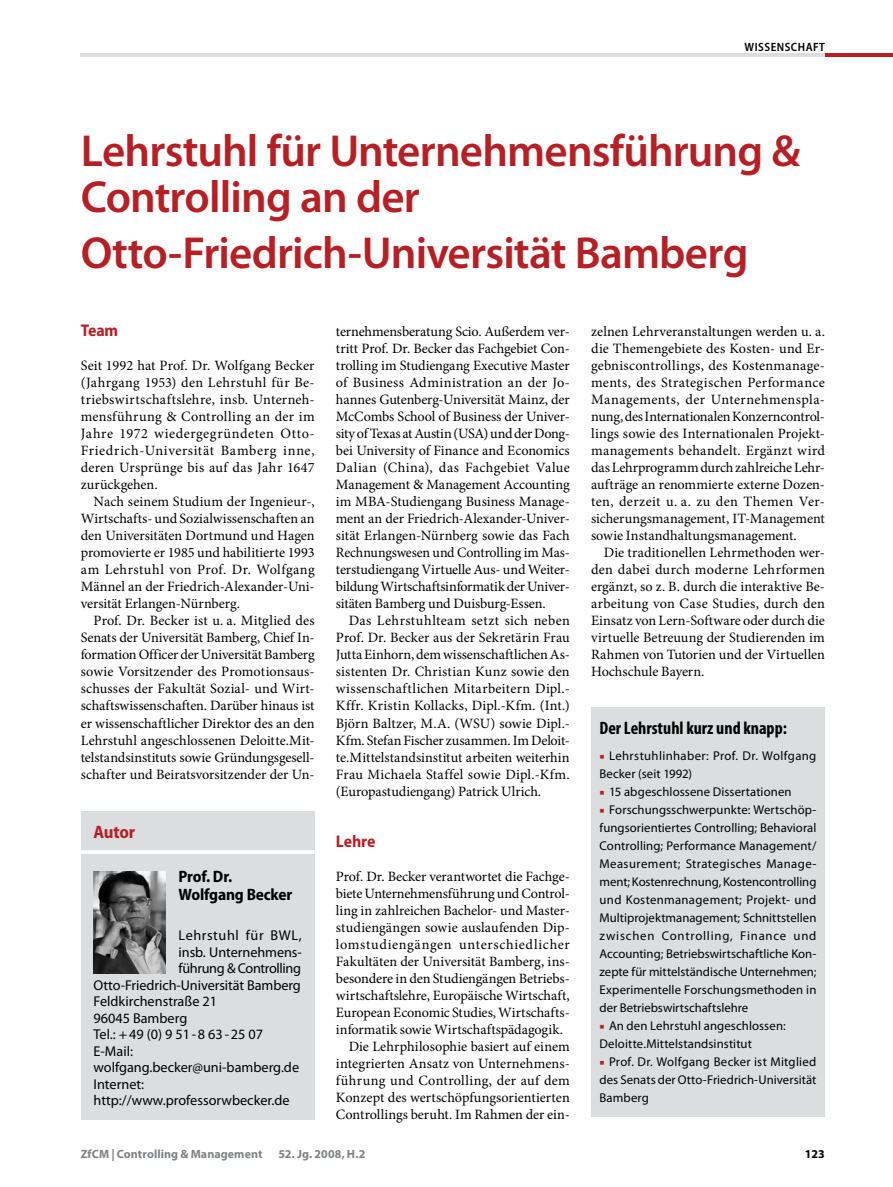
<style>
.page{position:relative;width:893px;height:1187px;background:#fff}
.page>*{position:absolute;margin:0;border:0;box-sizing:border-box;transform-origin:0 0}
.aba_titel{font:600 45px/46.5px "Myriad Pro";letter-spacing:-.02em;color:#b62025}
.cba_kasten_titel{font:700 condensed 18px "Myriad Pro";color:#000}
.caf_kasten_titel3{font:700 semi-condensed 18px "Myriad Pro";letter-spacing:-.015em;color:#b62025}
.acl_zwischenuebersch{font:700 semi-condensed 16.95px "Myriad Pro";letter-spacing:-.01em;color:#b62025}
.cag_kasten_titel_23{font:700 semi-condensed 16.5px "Myriad Pro";letter-spacing:-.01em;color:#000}
.ach_grundtext_mit_ei{font:14.25px/17px "Minion Pro";letter-spacing:-.005em;color:#000;text-align:justify}
.acg_grundtext{font:14.25px/17px "Minion Pro";letter-spacing:.005em;color:#000;text-align:justify}
.cao_kasten_grundtext{font:14.25px/16.5px "Myriad Pro";color:#000;text-align:justify}
.cbb_kasten_grundtext{font:12.75px/18px "Myriad Pro";letter-spacing:.005em;color:#000;text-align:justify}
.cbb_kasten_grundtext-2{font:12.75px/18px "Myriad Pro";letter-spacing:.025em;color:#000}
.heftname{font:700 12px "Myriad Pro";letter-spacing:.005em;color:#808284}
.aaa_rubrik{font:600 semi-condensed 12px "Myriad Pro";letter-spacing:.04em;color:#000}
.t1{font:700 12px "Myriad Pro";color:#000}
.s1{font-family:"Minion Pro";color:#b62025}
</style>
<div class="page">
<hr style="left:81px;top:53px;width:744px;height:4px;background:#dcddde">
<hr style="left:825px;top:53px;width:68px;height:4px;background:#b62025">
<div style="left:591px;top:707px;width:234px;height:410px;background:#dcddde"></div>
<div style="left:81px;top:811px;width:234px;height:308px;background:#dcddde"></div>
<hr style="left:81px;top:850px;width:234px;height:4px;background:#fff">
<img style="left:94px;top:871px;width:72px;height:102px">
<p class="aaa_rubrik" style="left:744px;top:40px;width:82px">WISSENSCHAFT</p>
<p class="aba_titel" style="left:81px;top:126px;width:721px">Lehrstuhl für Unternehmensführung &amp;<br>Controlling an der</p>
<p class="aba_titel" style="left:81px;top:228px;width:669px">Otto-Friedrich-Universität Bamberg</p>
<p class="acl_zwischenuebersch" style="left:81px;top:321px;width:39px">Team</p>
<p class="acg_grundtext" style="left:81px;top:357px;width:235px">Seit 1992 hat Prof. Dr. Wolfgang Becker (Jahrgang 1953) den Lehrstuhl für Be&shy;triebswirtschaftslehre, insb. Unterneh&shy;mensführung &amp; Controlling an der im Jahre 1972 wiedergegründeten Otto-Friedrich-Universität Bamberg inne, deren Ursprünge bis auf das Jahr 1647 zurückgehen.</p>
<p class="ach_grundtext_mit_ei" style="left:81px;top:493px;width:235px;text-indent:13px">Nach seinem Studium der Ingenieur-, Wirtschafts- und Sozialwissenschaften an den Universitäten Dortmund und Hagen promovierte er 1985 und habilitierte 1993 am Lehrstuhl von Prof. Dr. Wolfgang Männel an der Friedrich-Alexander-Uni&shy;versität Erlangen-Nürnberg.</p>
<p class="ach_grundtext_mit_ei" style="left:81px;top:612px;width:235px;text-indent:13px">Prof. Dr. Becker ist u. a. Mitglied des Senats der Universität Bamberg, Chief In&shy;formation Officer der Universität Bamberg sowie Vorsitzender des Promotionsaus&shy;schusses der Fakultät Sozial- und Wirt&shy;schaftswissenschaften. Darüber hinaus ist er wissenschaftlicher Direktor des an den Lehrstuhl angeschlossenen Deloitte.Mit&shy;telstandsinstituts sowie Gründungsgesell&shy;schafter und Beiratsvorsitzender der Un-</p>
<p class="caf_kasten_titel3" style="left:94px;top:821px;width:43px">Autor</p>
<p class="cag_kasten_titel_23" style="left:179px;top:867px;width:55px">Prof. Dr.</p>
<p class="cag_kasten_titel_23" style="left:179px;top:885px;width:115px">Wolfgang Becker</p>
<p class="cao_kasten_grundtext" style="left:179px;top:926px;width:125px">Lehrstuhl für BWL, insb. Unternehmens&shy;führung &amp; Controlling</p>
<p class="cao_kasten_grundtext" style="left:94px;top:976px;width:209px">Otto-Friedrich-Universität Bamberg</p>
<p class="cao_kasten_grundtext" style="left:94px;top:992px;width:125px">Feldkirchenstraße 21</p>
<p class="cao_kasten_grundtext" style="left:94px;top:1009px;width:95px">96045 Bamberg</p>
<p class="cao_kasten_grundtext" style="left:94px;top:1025px;width:171px">Tel.: +49 (0) 9 51-8 63-25 07</p>
<p class="cao_kasten_grundtext" style="left:94px;top:1042px;width:41px">E-Mail:</p>
<p class="cao_kasten_grundtext" style="left:94px;top:1058px;width:207px">wolfgang.becker@uni-bamberg.de</p>
<p class="cao_kasten_grundtext" style="left:94px;top:1075px;width:52px">Internet:</p>
<p class="cao_kasten_grundtext" style="left:94px;top:1091px;width:197px">http://www.professorwbecker.de</p>
<p class="ach_grundtext_mit_ei" style="left:336px;top:323px;width:235px">ternehmensberatung Scio. Außerdem ver&shy;tritt Prof. Dr. Becker das Fachgebiet Con&shy;trolling im Studiengang Executive Master of Business Administration an der Jo&shy;hannes Gutenberg-Universität Mainz, der McCombs School of Business der Univer&shy;sity of Texas at Austin (USA) und der Dong&shy;bei University of Finance and Economics Dalian (China), das Fachgebiet Value Management &amp; Management Accounting im MBA-Studiengang Business Manage&shy;ment an der Friedrich-Alexander-Univer&shy;sität Erlangen-Nürnberg sowie das Fach Rechnungswesen und Controlling im Mas&shy;terstudiengang Virtuelle Aus- und Weiter&shy;bildung Wirtschaftsinformatik der Univer&shy;sitäten Bamberg und Duisburg-Essen.</p>
<p class="ach_grundtext_mit_ei" style="left:336px;top:612px;width:235px;text-indent:13px">Das Lehrstuhlteam setzt sich neben Prof. Dr. Becker aus der Sekretärin Frau Jutta Einhorn, dem wissenschaftlichen As&shy;sistenten Dr. Christian Kunz sowie den wissenschaftlichen Mitarbeitern Dipl.- Kffr. Kristin Kollacks, Dipl.-Kfm. (Int.)<br>Björn Baltzer, M.A. (WSU) sowie Dipl.- Kfm. Stefan Fischer zusammen. Im Deloit&shy;te.Mittelstandsinstitut arbeiten weiterhin Frau Michaela Staffel sowie Dipl.-Kfm. (Europastudiengang) Patrick Ulrich.</p>
<p class="acl_zwischenuebersch" style="left:336px;top:831px;width:41px">Lehre</p>
<p class="acg_grundtext" style="left:336px;top:867px;width:235px">Prof. Dr. Becker verantwortet die Fachge&shy;biete Unternehmensführung und Control&shy;ling in zahlreichen Bachelor- und Master&shy;studiengängen sowie auslaufenden Dip&shy;lomstudiengängen unterschiedlicher Fakultäten der Universität Bamberg, ins&shy;besondere in den Studiengängen Betriebs&shy;wirtschaftslehre, Europäische Wirtschaft, European Economic Studies, Wirtschafts&shy;informatik sowie Wirtschaftspädagogik.</p>
<p class="ach_grundtext_mit_ei" style="left:336px;top:1037px;width:235px;text-indent:13px">Die Lehrphilosophie basiert auf einem integrierten Ansatz von Unternehmens&shy;führung und Controlling, der auf dem Konzept des wertschöpfungsorientierten Controllings beruht. Im Rahmen der ein-</p>
<p class="ach_grundtext_mit_ei" style="left:591px;top:323px;width:235px">zelnen Lehrveranstaltungen werden u. a. die Themengebiete des Kosten- und Er&shy;gebniscontrollings, des Kostenmanage&shy;ments, des Strategischen Performance Managements, der Unternehmenspla&shy;nung, des Internationalen Konzerncontrol&shy;lings sowie des Internationalen Projekt&shy;managements behandelt. Ergänzt wird das Lehrprogramm durch zahlreiche Lehr&shy;aufträge an renommierte externe Dozen&shy;ten, derzeit u. a. zu den Themen Ver&shy;sicherungsmanagement, IT-Management sowie Instandhaltungsmanagement.</p>
<p class="ach_grundtext_mit_ei" style="left:591px;top:544px;width:235px;text-indent:13px">Die traditionellen Lehrmethoden wer&shy;den dabei durch moderne Lehrformen ergänzt, so z. B. durch die interaktive Be&shy;arbeitung von Case Studies, durch den Einsatz von Lern-Software oder durch die virtuelle Betreuung der Studierenden im Rahmen von Tutorien und der Virtuellen Hochschule Bayern.</p>
<p class="cba_kasten_titel" style="left:600px;top:716px;width:189px">Der Lehrstuhl kurz und knapp:</p>
<p class="cbb_kasten_grundtext-2" style="left:600px;top:746px;width:218px"><span class="s1">■</span> Lehrstuhlinhaber: Prof. Dr. Wolfgang<br>Becker (seit 1992)</p>
<p class="cbb_kasten_grundtext" style="left:600px;top:782px;width:194px"><span class="s1">■</span> 15 abgeschlossene Dissertationen</p>
<p class="cbb_kasten_grundtext" style="left:600px;top:800px;width:218px"><span class="s1">■</span> Forschungsschwerpunkte: Wertschöp&shy;fungsorientiertes Controlling; Behavioral Controlling; Performance Management/ Measurement; Strategisches Manage&shy;ment; Kostenrechnung, Kostencontrolling und Kostenmanagement; Projekt- und Multiprojektmanagement; Schnittstellen zwischen Controlling, Finance und Accounting; Betriebswirtschaftliche Kon&shy;zepte für mittelständische Unternehmen; Experimentelle Forschungsmethoden in der Betriebswirtschaftslehre</p>
<p class="cbb_kasten_grundtext" style="left:600px;top:1016px;width:188px"><span class="s1">■</span> An den Lehrstuhl angeschlossen:<br>Deloitte.Mittelstandsinstitut</p>
<p class="cbb_kasten_grundtext" style="left:600px;top:1052px;width:218px"><span class="s1">■</span> Prof. Dr. Wolfgang Becker ist Mitglied des Senats der Otto-Friedrich-Universität Bamberg</p>
<p class="heftname" style="left:81px;top:1145px;width:183px">ZfCM | Controlling &amp; Management</p>
<p class="heftname" style="left:279px;top:1145px;width:88px">52. Jg. 2008, H.2</p>
<p class="t1" style="left:805px;top:1145px;width:21px">123</p>
</div>
